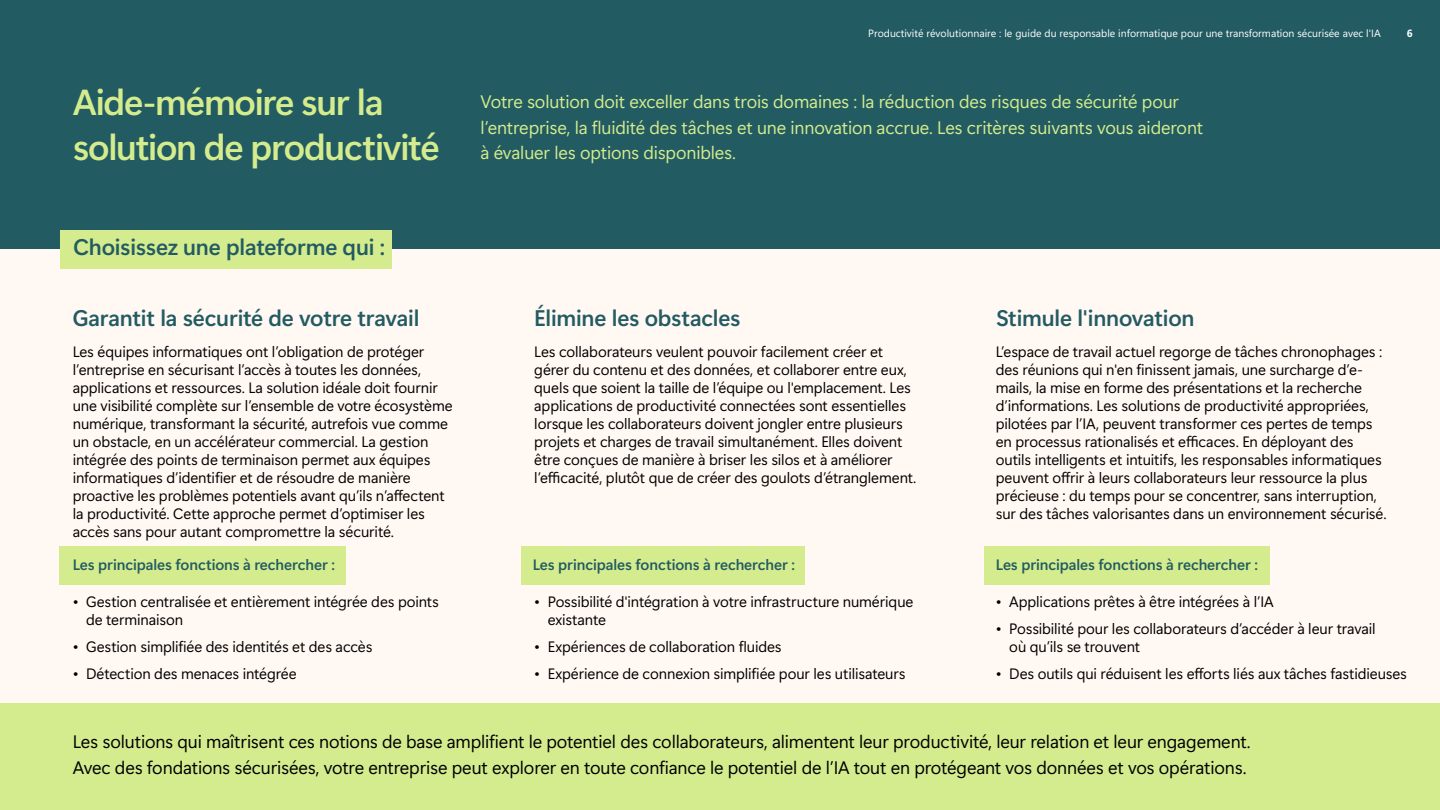
<style>
.page{position:relative;width:1440px;height:810px;background:#fff}
.page>*{position:absolute;margin:0;border:0;box-sizing:border-box;transform-origin:0 0}
.t1{font:36px/45px "Segoe Sans 240000";letter-spacing:-.03em;color:#d4ec8e}
.P_Lrg{font:22.5px "Segoe Sans 240000";letter-spacing:-.01em;color:#225b62}
.P_Med{font:18px/25.5px "Segoe Sans";letter-spacing:-.005em;color:#000}
.P_Med-2{font:18px/25.5px "Segoe Sans";letter-spacing:-.005em;color:#d4ec8e}
.t2{font:15px/18px "Segoe Sans";letter-spacing:-.005em;color:#000}
.t3{font:15px "Segoe Sans 240000";letter-spacing:-.005em;color:#225b62}
.t4{font:10.5px "Segoe Sans";color:#fff}
.t5{font:10.5px "Segoe Sans a 8000 2 bc 0000";color:#fff}
</style>
<div class="page">
<div style="left:0;top:0;width:1440px;height:802px;background:#fff8f3"></div>
<div style="left:0;top:0;width:1440px;height:249px;background:#225b62"></div>
<div style="left:60px;top:230px;width:332px;height:38px;background:#d4ec8e"></div>
<div style="left:60px;top:546px;width:286px;height:38px;background:#d4ec8e"></div>
<div style="left:521px;top:546px;width:284px;height:38px;background:#d4ec8e"></div>
<div style="left:984px;top:546px;width:286px;height:38px;background:#d4ec8e"></div>
<div style="left:0;top:704px;width:1440px;height:106px;background:#d4ec8e"></div>
<p class="t4" style="left:868px;top:26px;width:514px">Productivité révolutionnaire : le guide du responsable informatique pour une transformation sécurisée avec l'IA</p>
<p class="t5" style="left:1407px;top:25px;width:8px">6</p>
<h3 class="t1" style="left:73px;top:79px;width:368px">Aide-mémoire sur la solution de productivité</h3>
<p class="P_Med-2" style="left:481px;top:89px;width:724px">Votre solution doit exceller dans trois domaines : la réduction des risques de sécurité pour l’entreprise, la fluidité des tâches et une innovation accrue. Les critères suivants vous aideront à évaluer les options disponibles.</p>
<p class="P_Lrg" style="left:74px;top:231px;width:313px">Choisissez une plateforme qui :</p>
<p class="P_Lrg" style="left:534px;top:302px;width:208px">Élimine les obstacles</p>
<p class="t2" style="left:534px;top:343px;width:384px">Les collaborateurs veulent pouvoir facilement créer et gérer du contenu et des données, et collaborer entre eux, quels que soient la taille de l’équipe ou l'emplacement. Les applications de productivité connectées sont essentielles lorsque les collaborateurs doivent jongler entre plusieurs projets et charges de travail simultanément. Elles doivent être conçues de manière à briser les silos et à améliorer l’efficacité, plutôt que de créer des goulots d’étranglement.</p>
<p class="P_Lrg" style="left:73px;top:302px;width:348px">Garantit la sécurité de votre travail</p>
<p class="t2" style="left:73px;top:343px;width:381px">Les équipes informatiques ont l’obligation de protéger l’entreprise en sécurisant l’accès à toutes les données, applications et ressources. La solution idéale doit fournir une visibilité complète sur l’ensemble de votre écosystème numérique, transformant la sécurité, autrefois vue comme un obstacle, en un accélérateur commercial. La gestion intégrée des points de terminaison permet aux équipes informatiques d’identifier et de résoudre de manière proactive les problèmes potentiels avant qu’ils n’affectent la productivité. Cette approche permet d’optimiser les accès sans pour autant compromettre la sécurité.</p>
<p class="t3" style="left:73px;top:554px;width:264px">Les principales fonctions à rechercher :</p>
<p class="t3" style="left:533px;top:554px;width:264px">Les principales fonctions à rechercher :</p>
<p class="t3" style="left:996px;top:554px;width:264px">Les principales fonctions à rechercher :</p>
<p class="t2" style="left:548px;top:593px;width:367px;text-indent:-14px">• Possibilité d'intégration à votre infrastructure numérique existante</p>
<p class="t2" style="left:534px;top:638px;width:249px">• Expériences de collaboration fluides</p>
<p class="t2" style="left:534px;top:665px;width:373px">• Expérience de connexion simplifiée pour les utilisateurs</p>
<p class="P_Lrg" style="left:996px;top:302px;width:200px">Stimule l'innovation</p>
<p class="t2" style="left:996px;top:343px;width:392px">L’espace de travail actuel regorge de tâches chronophages : des réunions qui n'en finissent jamais, une surcharge d’e&shy;mails, la mise en forme des présentations et la recherche d’informations. Les solutions de productivité appropriées, pilotées par l’IA, peuvent transformer ces pertes de temps en processus rationalisés et efficaces. En déployant des outils intelligents et intuitifs, les responsables informatiques peuvent offrir à leurs collaborateurs leur ressource la plus précieuse : du temps pour se concentrer, sans interruption, sur des tâches valorisantes dans un environnement sécurisé.</p>
<p class="t2" style="left:996px;top:592px;width:279px">• Applications prêtes à être intégrées à l’IA</p>
<p class="t2" style="left:1009px;top:619px;width:368px;text-indent:-14px">• Possibilité pour les collaborateurs d’accéder à leur travail où qu’ils se trouvent</p>
<p class="t2" style="left:996px;top:664px;width:413px">• Des outils qui réduisent les efforts liés aux tâches fastidieuses</p>
<p class="t2" style="left:86px;top:593px;width:354px;text-indent:-14px">• Gestion centralisée et entièrement intégrée des points de terminaison</p>
<p class="t2" style="left:73px;top:638px;width:301px">• Gestion simplifiée des identités et des accès</p>
<p class="t2" style="left:73px;top:665px;width:225px">• Détection des menaces intégrée</p>
<p class="P_Med" style="left:73px;top:729px;width:1179px">Les solutions qui maîtrisent ces notions de base amplifient le potentiel des collaborateurs, alimentent leur productivité, leur relation et leur engagement.<br>Avec des fondations sécurisées, votre entreprise peut explorer en toute confiance le potentiel de l’IA tout en protégeant vos données et vos opérations.</p>
</div>
